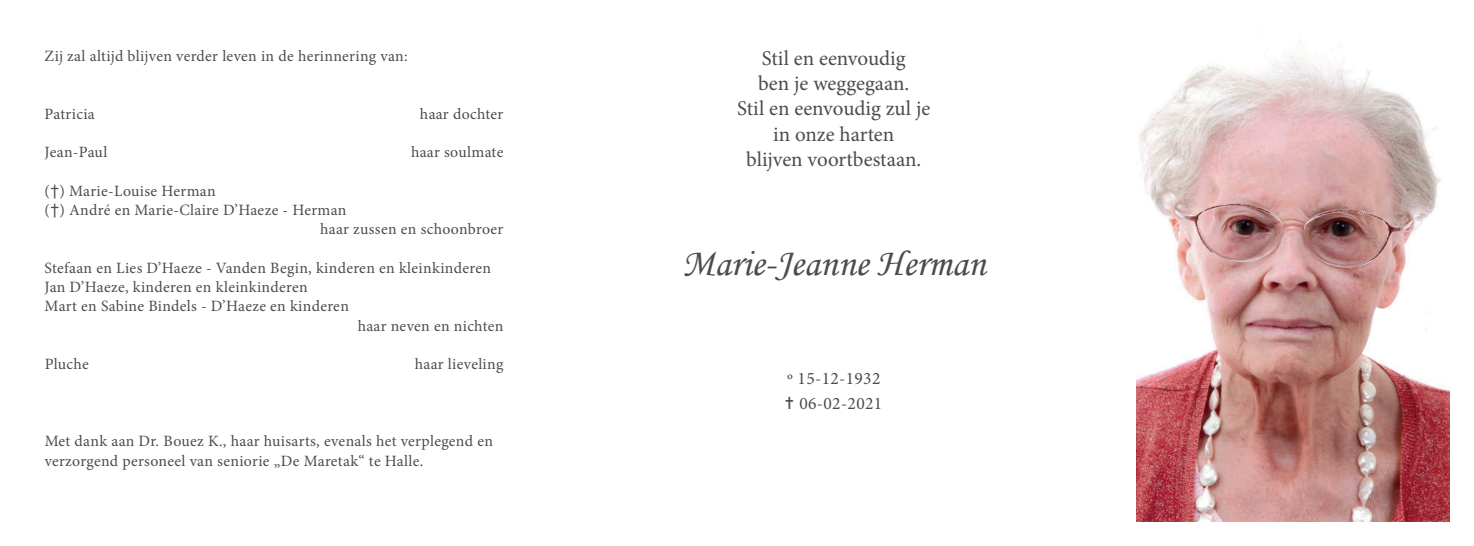
<style>
.page{position:relative;width:1474px;height:546px;background:#fff}
.page>*{position:absolute;margin:0;border:0;box-sizing:border-box;transform-origin:0 0}
.t1{font:38.5px "Monotype Corsiva";color:#4b4c4d}
.t2{font:21px/25.2px "Minion Pro";color:#4b4c4d;text-align:center}
.t3{font:17.5px/24.5px "Minion Pro";letter-spacing:.02em;color:#4b4c4d}
.t4{font:15.75px/19.2px "Minion Pro";letter-spacing:.02em;color:#4b4c4d}
.s1{font-family:"Helvetica Neue"}
</style>
<div class="page">
<img style="left:1136px;top:41px;width:313px;height:480px">
<p class="t4" style="left:45px;top:46px;width:364px">Zij zal altijd blijven verder leven in de herinnering van:</p>
<p class="t4" style="left:45px;top:104px;width:52px">Patricia</p>
<p class="t4" style="left:420px;top:104px;width:85px">haar dochter</p>
<p class="t4" style="left:45px;top:143px;width:64px">Jean-Paul</p>
<p class="t4" style="left:411px;top:143px;width:94px">haar soulmate</p>
<p class="t4" style="left:45px;top:181px;width:172px">(<span class="s1">†</span>) Marie-Louise Herman</p>
<p class="t4" style="left:45px;top:200px;width:303px">(<span class="s1">†</span>) André en Marie-Claire D’Haeze - Herman</p>
<p class="t4" style="left:320px;top:220px;width:185px">haar zussen en schoonbroer</p>
<p class="t4" style="left:45px;top:258px;width:448px">Stefaan en Lies D’Haeze - Vanden Begin, kinderen en kleinkinderen</p>
<p class="t4" style="left:45px;top:277px;width:264px">Jan D’Haeze, kinderen en kleinkinderen</p>
<p class="t4" style="left:45px;top:297px;width:306px">Mart en Sabine Bindels - D’Haeze en kinderen</p>
<p class="t4" style="left:358px;top:316px;width:147px">haar neven en nichten</p>
<p class="t4" style="left:45px;top:354px;width:46px">Pluche</p>
<p class="t4" style="left:415px;top:354px;width:90px">haar lieveling</p>
<p class="t4" style="left:45px;top:431px;width:450px">Met dank aan Dr. Bouez K., haar huisarts, evenals het verplegend en verzorgend personeel van seniorie „De Maretak“ te Halle.</p>
<h2 class="t2" style="left:737px;top:46px;width:195px">Stil en eenvoudig<br>ben je weggegaan.<br>Stil en eenvoudig zul je in onze harten<br>blijven voortbestaan.</h2>
<h1 class="t1" style="left:682px;top:239px;width:305px">Marie-Jeanne Herman</h1>
<p class="t3" style="left:785px;top:366px;width:99px">º 15-12-1932 ✝ 06-02-2021</p>
</div>
